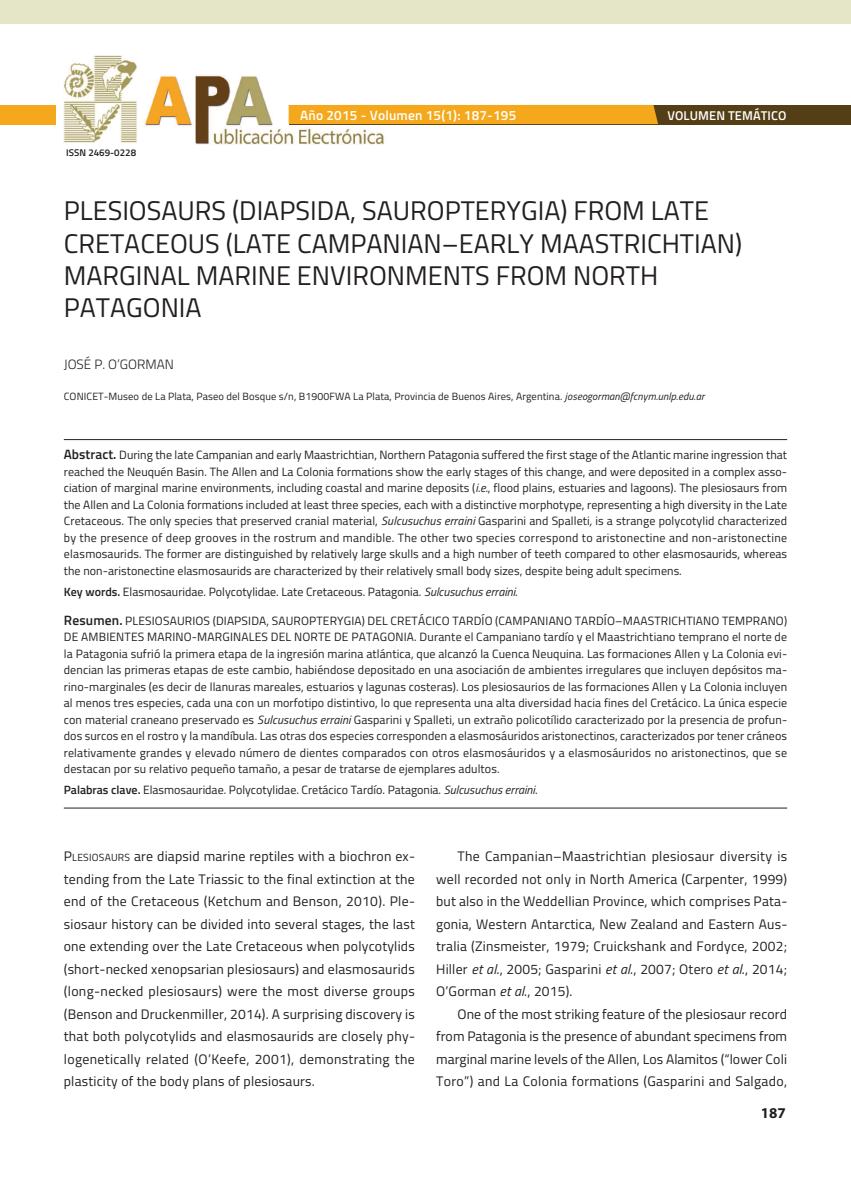
<style>
.page{position:relative;width:851px;height:1191px;background:#fff}
.page>*{position:absolute;margin:0;border:0;box-sizing:border-box;transform-origin:0 0}
.t1{font:27px/32.4px "Titillium";color:#231f20}
.t2{font:700 15px "Myriad Pro";color:#231f20}
.t3{font:13.8px/22.5px "Titillium";letter-spacing:.015em;color:#231f20;text-align:justify}
.t4{font:600 13.5px "Titillium";letter-spacing:.015em;color:#fff}
.t5{font:300 13.5px "Titillium";color:#231f20}
.t6{font:600 12.75px "Titillium";letter-spacing:.01em;color:#fff}
.t7{font:12px/16.5px "Titillium";color:#231f20;text-align:justify}
.t8{font:10.5px "Titillium";letter-spacing:.01em;color:#231f20}
.t9{font:600 9.75px "Titillium";color:#231f20}
.s1{font-style:italic}
.s2{font-weight:600;font-size:13.5px}
.s3{font-weight:600}
.s4{font-size:10.35px}
</style>
<div class="page">
<hr style="left:64px;top:439px;width:723px;height:1px;background:#231f20">
<hr style="left:64px;top:807px;width:723px;height:1px;background:#231f20">
<img style="left:143px;top:74px;width:250px;height:71px">
<img style="left:64px;top:55px;width:73px;height:88px">
<div style="left:289px;top:105px;width:561px;height:19px;background:#543e16"></div>
<div style="left:288px;top:105px;width:370px;height:19px;background:#f5a81c"></div>
<div style="left:0;top:105px;width:56px;height:19px;background:#f5a81c"></div>
<div style="left:0;top:0;width:850px;height:23px;background:#e5e6c8"></div>
<p class="t9" style="left:66px;top:147px;width:71px">ISSN 2469-0228</p>
<p class="t4" style="left:300px;top:107px;width:217px">Año 2015 - Volumen 15(1): 187-195</p>
<p class="t6" style="left:667px;top:108px;width:121px">VOLUMEN TEMÁTICO</p>
<h1 class="t1" style="left:64px;top:195px;width:679px">PLESIOSAURS (DIAPSIDA, SAUROPTERYGIA) FROM LATE CRETACEOUS (LATE CAMPANIAN–EARLY MAASTRICHTIAN)<br>MARGINAL MARINE ENVIRONMENTS FROM NORTH PATAGONIA</h1>
<p class="t5" style="left:64px;top:357px;width:111px">JOSÉ P. O’GORMAN</p>
<p class="t8" style="left:64px;top:390px;width:642px">CONICET-Museo de La Plata, Paseo del Bosque s/n, B1900FWA La Plata, Provincia de Buenos Aires, Argentina. <span class="s1">joseogorman@fcnym.unlp.edu.ar</span></p>
<p class="t7" style="left:64px;top:447px;width:724px"><span class="s2">Abstract.</span> During the late Campanian and early Maastrichtian, Northern Patagonia suffered the first stage of the Atlantic marine ingression that reached the Neuquén Basin. The Allen and La Colonia formations show the early stages of this change, and were deposited in a complex asso&shy;ciation of marginal marine environments, including coastal and marine deposits (<span class="s1">i.e.</span>, flood plains, estuaries and lagoons). The plesiosaurs from the Allen and La Colonia formations included at least three species, each with a distinctive morphotype, representing a high diversity in the Late Cretaceous. The only species that preserved cranial material, <span class="s1">Sulcusuchus erraini</span> Gasparini and Spalleti<span class="s1">,</span> is a strange polycotylid characterized by the presence of deep grooves in the rostrum and mandible. The other two species correspond to aristonectine and non-aristonectine elasmosaurids. The former are distinguished by relatively large skulls and a high number of teeth compared to other elasmosaurids, whereas the non-aristonectine elasmosaurids are characterized by their relatively small body sizes, despite being adult specimens.</p>
<p class="t7" style="left:64px;top:583px;width:455px"><span class="s3">Key words.</span> Elasmosauridae. Polycotylidae. Late Cretaceous. Patagonia. <span class="s1">Sulcusuchus erraini</span>.</p>
<p class="t7" style="left:64px;top:612px;width:724px"><span class="s2">Resumen.</span> PLESIOSAURIOS (DIAPSIDA, SAUROPTERYGIA) DEL CRETÁCICO TARDÍO (CAMPANIANO TARDÍO–MAASTRICHTIANO TEMPRANO)<br>DE AMBIENTES MARINO-MARGINALES DEL NORTE DE PATAGONIA. Durante el Campaniano tardío y el Maastrichtiano temprano el norte de la Patagonia sufrió la primera etapa de la ingresión marina atlántica, que alcanzó la Cuenca Neuquina. Las formaciones Allen y La Colonia evi&shy;dencian las primeras etapas de este cambio, habiéndose depositado en una asociación de ambientes irregulares que incluyen depósitos ma&shy;rino-marginales (es decir de llanuras mareales, estuarios y lagunas costeras). Los plesiosaurios de las formaciones Allen y La Colonia incluyen al menos tres especies, cada una con un morfotipo distintivo, lo que representa una alta diversidad hacia fines del Cretácico. La única especie con material craneano preservado es <span class="s1">Sulcusuchus erraini</span> Gasparini y Spalleti, un extraño policotílido caracterizado por la presencia de profun&shy;dos surcos en el rostro y la mandíbula. Las otras dos especies corresponden a elasmosáuridos aristonectinos, caracterizados por tener cráneos relativamente grandes y elevado número de dientes comparados con otros elasmosáuridos y a elasmosáuridos no aristonectinos, que se destacan por su relativo pequeño tamaño, a pesar de tratarse de ejemplares adultos.</p>
<p class="t7" style="left:64px;top:781px;width:475px"><span class="s3">Palabras clave.</span> Elasmosauridae. Polycotylidae. Cretácico Tardío. Patagonia. <span class="s1">Sulcusuchus erraini</span>.</p>
<p class="t3" style="left:64px;top:845px;width:353px">P<span class="s4">LESIOSAURS</span> are diapsid marine reptiles with a biochron ex&shy;tending from the Late Triassic to the final extinction at the end of the Cretaceous (Ketchum and Benson, 2010). Ple&shy;siosaur history can be divided into several stages, the last one extending over the Late Cretaceous when polycotylids (short-necked xenopsarian plesiosaurs) and elasmosaurids (long-necked plesiosaurs) were the most diverse groups (Benson and Druckenmiller, 2014). A surprising discovery is that both polycotylids and elasmosaurids are closely phy&shy;logenetically related (O’Keefe, 2001), demonstrating the plasticity of the body plans of plesiosaurs.</p>
<p class="t3" style="left:436px;top:845px;width:352px;text-indent:21px">The Campanian–Maastrichtian plesiosaur diversity is well recorded not only in North America (Carpenter, 1999) but also in the Weddellian Province, which comprises Pata&shy;gonia, Western Antarctica, New Zealand and Eastern Aus&shy;tralia (Zinsmeister, 1979; Cruickshank and Fordyce, 2002; Hiller <span class="s1">et al</span>., 2005; Gasparini <span class="s1">et al</span>., 2007; Otero <span class="s1">et al</span>., 2014; O’Gorman <span class="s1">et al</span>., 2015).</p>
<p class="t3" style="left:436px;top:1002px;width:352px;text-indent:21px">One of the most striking feature of the plesiosaur record from Patagonia is the presence of abundant specimens from marginal marine levels of the Allen, Los Alamitos (“lower Coli Toro”) and La Colonia formations (Gasparini and Salgado,</p>
<p class="t2" style="left:760px;top:1107px;width:26px">187</p>
</div>
